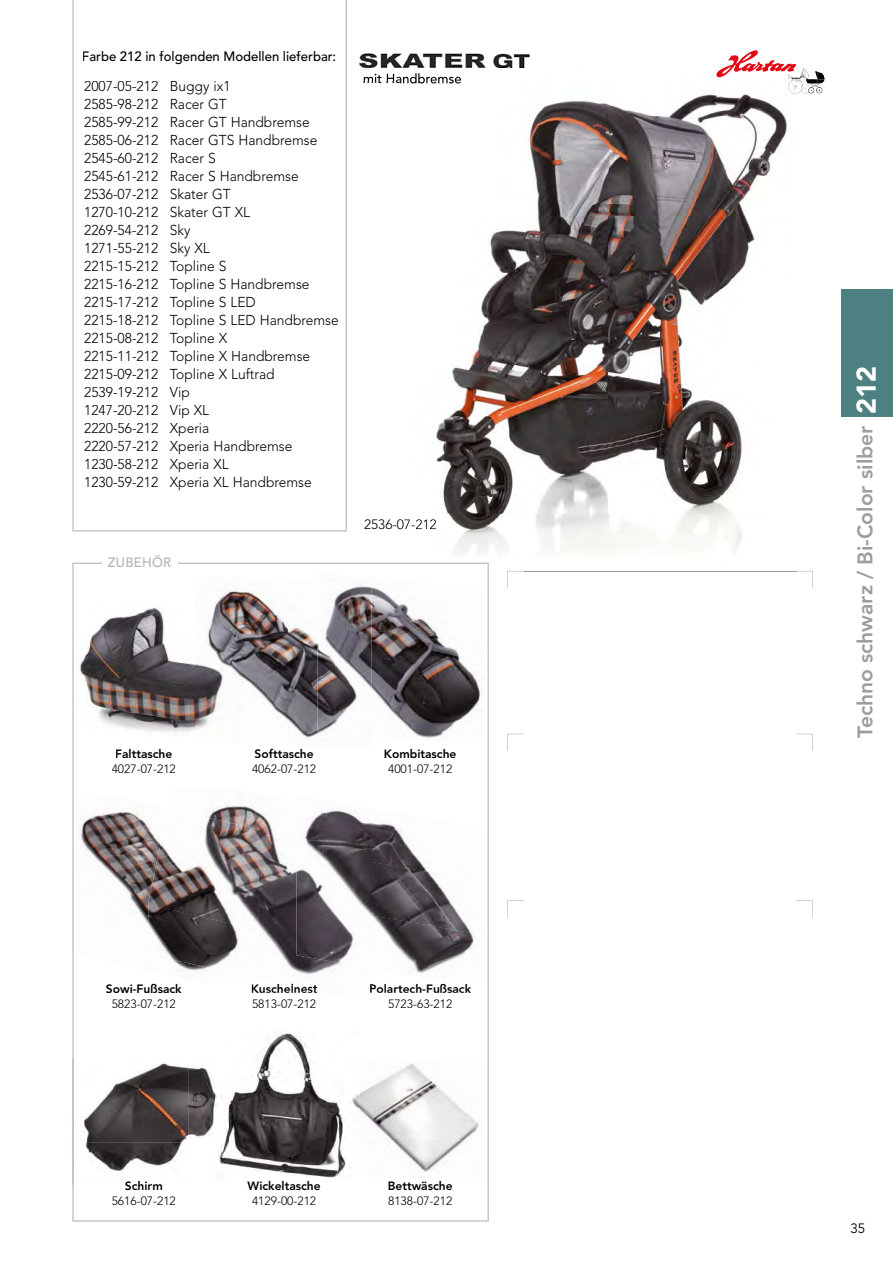
<style>
.page{position:relative;width:893px;height:1263px;background:#fff}
.page>*{position:absolute;margin:0;border:0;box-sizing:border-box;transform-origin:0 0}
.t1{font:900 27px "Avenir";color:#fff}
.t2{font:800 21px "Avenir";color:#9d9d9c}
.t3{font:300 14.25px/18px "Avenir";color:#000}
.t4{font:500 13.5px "Avenir";color:#000}
.t5{font:300 13.5px "Avenir";color:#000}
.t6{font:500 13.5px "Avenir";letter-spacing:.02em;color:#b3b2b2}
.t7{font:13.5px "Avenir";color:#000}
.t8{font:800 12px "Avenir";color:#000}
.t9{font:300 12px "Avenir";color:#000}
</style>
<div class="page">
<svg style="left:72px;top:0;width:275px;height:531px"></svg>
<img style="left:400px;top:77px;width:387px;height:476px">
<img style="left:400px;top:519px;width:36px;height:10px">
<div style="left:842px;top:289px;width:51px;height:128px;background:#4c8081"></div>
<svg style="left:72px;top:562px;width:417px;height:660px"></svg>
<div style="left:102px;top:557px;width:76px;height:13px;background:#fff"></div>
<img style="left:716px;top:68px;width:7px;height:9px">
<img style="left:75px;top:601px;width:160px;height:136px">
<img style="left:360px;top:1062px;width:126px;height:74px">
<img style="left:360px;top:1136px;width:126px;height:47px">
<img style="left:318px;top:573px;width:167px;height:57px">
<img style="left:371px;top:630px;width:114px;height:112px">
<img style="left:195px;top:576px;width:123px;height:46px">
<img style="left:235px;top:619px;width:91px;height:128px">
<img style="left:195px;top:737px;width:40px;height:7px">
<img style="left:326px;top:736px;width:45px;height:12px">
<img style="left:318px;top:581px;width:53px;height:155px">
<img style="left:74px;top:1059px;width:155px;height:125px">
<img style="left:72px;top:1059px;width:2px;height:125px">
<img style="left:125px;top:1181px;width:37px;height:3px">
<img style="left:215px;top:1031px;width:145px;height:50px">
<img style="left:229px;top:1081px;width:108px;height:50px">
<img style="left:229px;top:1131px;width:131px;height:49px">
<img style="left:337px;top:1062px;width:23px;height:114px">
<img style="left:215px;top:1059px;width:14px;height:121px">
<img style="left:168px;top:789px;width:128px;height:51px">
<img style="left:253px;top:840px;width:71px;height:152px">
<img style="left:324px;top:969px;width:48px;height:25px">
<svg style="left:370px;top:983px;width:2px;height:10px"></svg>
<img style="left:284px;top:983px;width:33px;height:8px">
<img style="left:296px;top:795px;width:190px;height:67px">
<img style="left:372px;top:862px;width:114px;height:53px">
<img style="left:372px;top:915px;width:114px;height:68px">
<svg style="left:456px;top:983px;width:15px;height:1px"></svg>
<img style="left:296px;top:802px;width:76px;height:167px">
<img style="left:76px;top:798px;width:92px;height:172px">
<img style="left:144px;top:950px;width:109px;height:33px">
<img style="left:149px;top:809px;width:110px;height:95px">
<img style="left:149px;top:904px;width:110px;height:73px">
<svg style="left:507px;top:900px;width:17px;height:17px"></svg>
<svg style="left:796px;top:900px;width:17px;height:17px"></svg>
<svg style="left:507px;top:734px;width:17px;height:16px"></svg>
<svg style="left:796px;top:734px;width:17px;height:16px"></svg>
<svg style="left:507px;top:571px;width:17px;height:17px"></svg>
<svg style="left:796px;top:571px;width:17px;height:17px"></svg>
<hr style="left:524px;top:571px;width:272px;height:1px;background:#9d9d9c">
<img style="left:359px;top:53px;width:171px;height:28px">
<img style="left:400px;top:68px;width:136px;height:13px">
<img style="left:400px;top:81px;width:61px;height:2px">
<img style="left:364px;top:73px;width:97px;height:8px">
<svg style="left:723px;top:50px;width:102px;height:44px"></svg>
<p class="t4" style="left:82px;top:49px;width:256px">Farbe 212 in folgenden Modellen lieferbar:</p>
<p class="t3" style="left:84px;top:77px;width:256px">2007-05-212 Buggy ix1<br>2585-98-212 Racer GT<br>2585-99-212 Racer GT Handbremse<br>2585-06-212 Racer GTS Handbremse<br>2545-60-212 Racer S<br>2545-61-212 Racer S Handbremse<br>2536-07-212 Skater GT<br>1270-10-212 Skater GT XL<br>2269-54-212 Sky<br>1271-55-212 Sky XL<br>2215-15-212 Topline S<br>2215-16-212 Topline S Handbremse<br>2215-17-212 Topline S LED<br>2215-18-212 Topline S LED Handbremse<br>2215-08-212 Topline X<br>2215-11-212 Topline X Handbremse<br>2215-09-212 Topline X Luftrad<br>2539-19-212 Vip<br>1247-20-212 Vip XL<br>2220-56-212 Xperia<br>2220-57-212 Xperia Handbremse<br>1230-58-212 Xperia XL<br>1230-59-212 Xperia XL Handbremse</p>
<p class="t6" style="left:108px;top:555px;width:65px">ZUBEHÖR</p>
<p class="t5" style="left:364px;top:516px;width:74px">2536-07-212</p>
<p class="t8" style="left:115px;top:746px;width:59px">Falttasche</p>
<p class="t9" style="left:112px;top:761px;width:66px">4027-07-212</p>
<p class="t8" style="left:255px;top:746px;width:61px">Softtasche</p>
<p class="t9" style="left:252px;top:761px;width:66px">4062-07-212</p>
<p class="t8" style="left:384px;top:746px;width:74px">Kombitasche</p>
<p class="t9" style="left:388px;top:761px;width:66px">4001-07-212</p>
<p class="t8" style="left:106px;top:981px;width:77px">Sowi-Fußsack</p>
<p class="t9" style="left:112px;top:996px;width:66px">5823-07-212</p>
<p class="t8" style="left:251px;top:981px;width:68px">Kuschelnest</p>
<p class="t9" style="left:252px;top:996px;width:66px">5813-07-212</p>
<p class="t8" style="left:369px;top:981px;width:104px">Polartech-Fußsack</p>
<p class="t9" style="left:388px;top:996px;width:66px">5723-63-212</p>
<p class="t8" style="left:125px;top:1179px;width:40px">Schirm</p>
<p class="t9" style="left:112px;top:1194px;width:66px">5616-07-212</p>
<p class="t8" style="left:248px;top:1179px;width:75px">Wickeltasche</p>
<p class="t9" style="left:252px;top:1194px;width:66px">4129-00-212</p>
<p class="t8" style="left:388px;top:1179px;width:66px">Bettwäsche</p>
<p class="t9" style="left:388px;top:1194px;width:66px">8138-07-212</p>
<h1 class="t1" style="left:850px;top:414px;width:49px;rotate:-90deg">212</h1>
<h2 class="t2" style="left:853px;top:738px;width:314px;rotate:-90deg">Techno schwarz / Bi-Color silber</h2>
<p class="t7" style="left:850px;top:1220px;width:17px">35</p>
</div>
